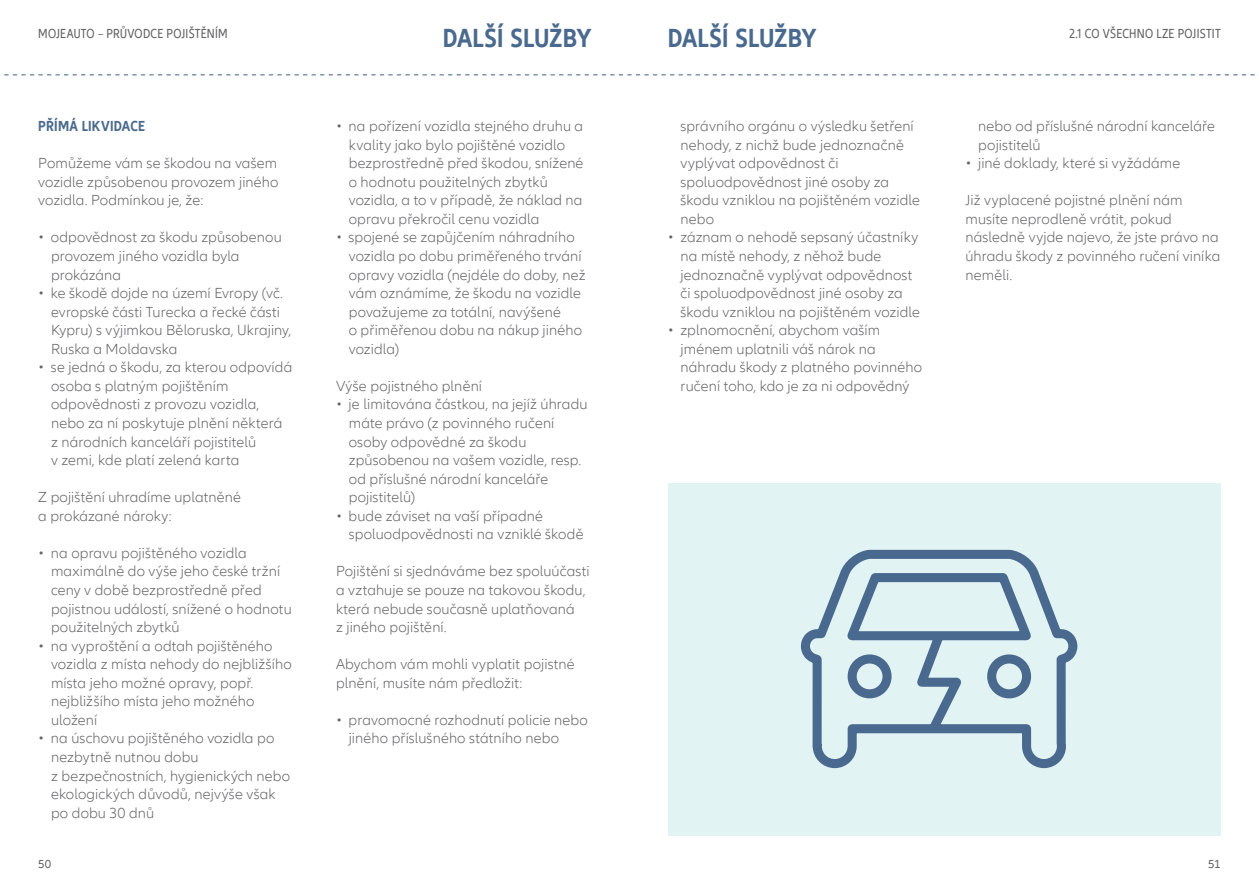
<style>
.page{position:relative;width:1259px;height:893px;background:#fff}
.page>*{position:absolute;margin:0;border:0;box-sizing:border-box;transform-origin:0 0}
.t1{font:700 condensed 27px "Allianz Neo";letter-spacing:.005em;color:#496a8e}
.t2{font:300 15px/18.6px "Allianz Neo";letter-spacing:.01em;color:#636366}
.t3{font:700 condensed 15px "Allianz Neo";letter-spacing:.015em;color:#496a8e}
.t4{font:condensed 13.5px "Allianz Neo";letter-spacing:.015em;color:#636366}
.t5{font:12px "Allianz Neo";color:#636366}
</style>
<div class="page">
<div style="left:668px;top:484px;width:552px;height:352px;background:#e2f3f4"></div>
<svg style="left:800px;top:549px;width:278px;height:220px"></svg>
<svg style="left:4px;top:74px;width:1251px;height:1px"></svg>
<h1 class="t1" style="left:443px;top:23px;width:150px">DALŠÍ SLUŽBY</h1>
<h1 class="t1" style="left:668px;top:23px;width:150px">DALŠÍ SLUŽBY</h1>
<p class="t4" style="left:38px;top:26px;width:191px">MOJEAUTO – PRŮVODCE POJIŠTĚNÍM</p>
<p class="t4" style="left:1069px;top:26px;width:153px">2.1 CO VŠECHNO LZE POJISTIT</p>
<p class="t3" style="left:38px;top:117px;width:108px">PŘÍMÁ LIKVIDACE</p>
<p class="t2" style="left:38px;top:154px;width:242px;text-align:justify">Pomůžeme vám se škodou na vašem vozidle způsobenou provozem jiného vozidla. Podmínkou je, že:</p>
<p class="t2" style="left:51px;top:229px;width:232px;text-indent:-13px">• odpovědnost za škodu způsobenou provozem jiného vozidla byla prokázána</p>
<p class="t2" style="left:51px;top:284px;width:242px;text-indent:-13px">• ke škodě dojde na území Evropy (vč. evropské části Turecka a řecké části<br>Kypru) s výjimkou Běloruska, Ukrajiny,<br>Ruska a Moldavska</p>
<p class="t2" style="left:51px;top:358px;width:243px;text-indent:-13px">• se jedná o škodu, za kterou odpovídá osoba s platným pojištěním odpovědnosti z provozu vozidla, nebo za ní poskytuje plnění některá z národních kanceláří pojistitelů<br>v zemi, kde platí zelená karta</p>
<p class="t2" style="left:38px;top:488px;width:204px">Z pojištění uhradíme uplatněné a prokázané nároky:</p>
<p class="t2" style="left:51px;top:544px;width:242px;text-indent:-13px">• na opravu pojištěného vozidla maximálně do výše jeho české tržní ceny v době bezprostředně před pojistnou událostí, snížené o hodnotu použitelných zbytků</p>
<p class="t2" style="left:51px;top:637px;width:242px;text-indent:-13px">• na vyproštění a odtah pojištěného vozidla z místa nehody do nejbližšího místa jeho možné opravy, popř. nejbližšího místa jeho možného uložení</p>
<p class="t2" style="left:51px;top:730px;width:240px;text-indent:-13px">• na úschovu pojištěného vozidla po nezbytně nutnou dobu<br>z bezpečnostních, hygienických nebo ekologických důvodů, nejvýše však po dobu 30 dnů</p>
<p class="t2" style="left:349px;top:117px;width:236px;text-indent:-13px">• na pořízení vozidla stejného druhu a kvality jako bylo pojištěné vozidlo bezprostředně před škodou, snížené o hodnotu použitelných zbytků vozidla, a to v případě, že náklad na opravu překročil cenu vozidla</p>
<p class="t2" style="left:349px;top:229px;width:238px;text-indent:-13px">• spojené se zapůjčením náhradního vozidla po dobu priměřeného trvání opravy vozidla (nejdéle do doby, než vám oznámíme, že škodu na vozidle považujeme za totální, navýšené<br>o přiměřenou dobu na nákup jiného vozidla)</p>
<p class="t2" style="left:336px;top:377px;width:148px">Výše pojistného plnění</p>
<p class="t2" style="left:349px;top:396px;width:240px;text-indent:-13px">• je limitována částkou, na jejíž úhradu máte právo (z povinného ručení osoby odpovědné za škodu způsobenou na vašem vozidle, resp. od příslušné národní kanceláře pojistitelů)</p>
<p class="t2" style="left:349px;top:507px;width:236px;text-indent:-13px">• bude záviset na vaší případné spoluodpovědnosti na vzniklé škodě</p>
<p class="t2" style="left:336px;top:563px;width:255px">Pojištění si sjednáváme bez spoluúčasti a vztahuje se pouze na takovou škodu, která nebude současně uplatňovaná<br>z jiného pojištění.</p>
<p class="t2" style="left:336px;top:655px;width:240px">Abychom vám mohli vyplatit pojistné plnění, musíte nám předložit:</p>
<p class="t2" style="left:349px;top:711px;width:240px;text-indent:-13px">• pravomocné rozhodnutí policie nebo jiného příslušného státního nebo</p>
<p class="t2" style="left:680px;top:117px;width:241px">správního orgánu o výsledku šetření nehody, z nichž bude jednoznačně vyplývat odpovědnost či spoluodpovědnost jiné osoby za škodu vzniklou na pojištěném vozidle nebo</p>
<p class="t2" style="left:680px;top:229px;width:241px;text-indent:-13px">• záznam o nehodě sepsaný účastníky na místě nehody, z něhož bude jednoznačně vyplývat odpovědnost či spoluodpovědnost jiné osoby za škodu vzniklou na pojištěném vozidle</p>
<p class="t2" style="left:680px;top:321px;width:243px;text-indent:-13px">• zplnomocnění, abychom vaším jménem uplatnili váš nárok na náhradu škody z platného povinného ručení toho, kdo je za ni odpovědný</p>
<p class="t2" style="left:978px;top:117px;width:238px">nebo od příslušné národní kanceláře pojistitelů</p>
<p class="t2" style="left:965px;top:154px;width:216px">• jiné doklady, které si vyžádáme</p>
<p class="t2" style="left:965px;top:191px;width:256px">Již vyplacené pojistné plnění nám musíte neprodleně vrátit, pokud následně vyjde najevo, že jste právo na úhradu škody z povinného ručení viníka neměli.</p>
<p class="t5" style="left:38px;top:857px;width:15px">50</p>
<p class="t5" style="left:1208px;top:857px;width:14px">51</p>
</div>
